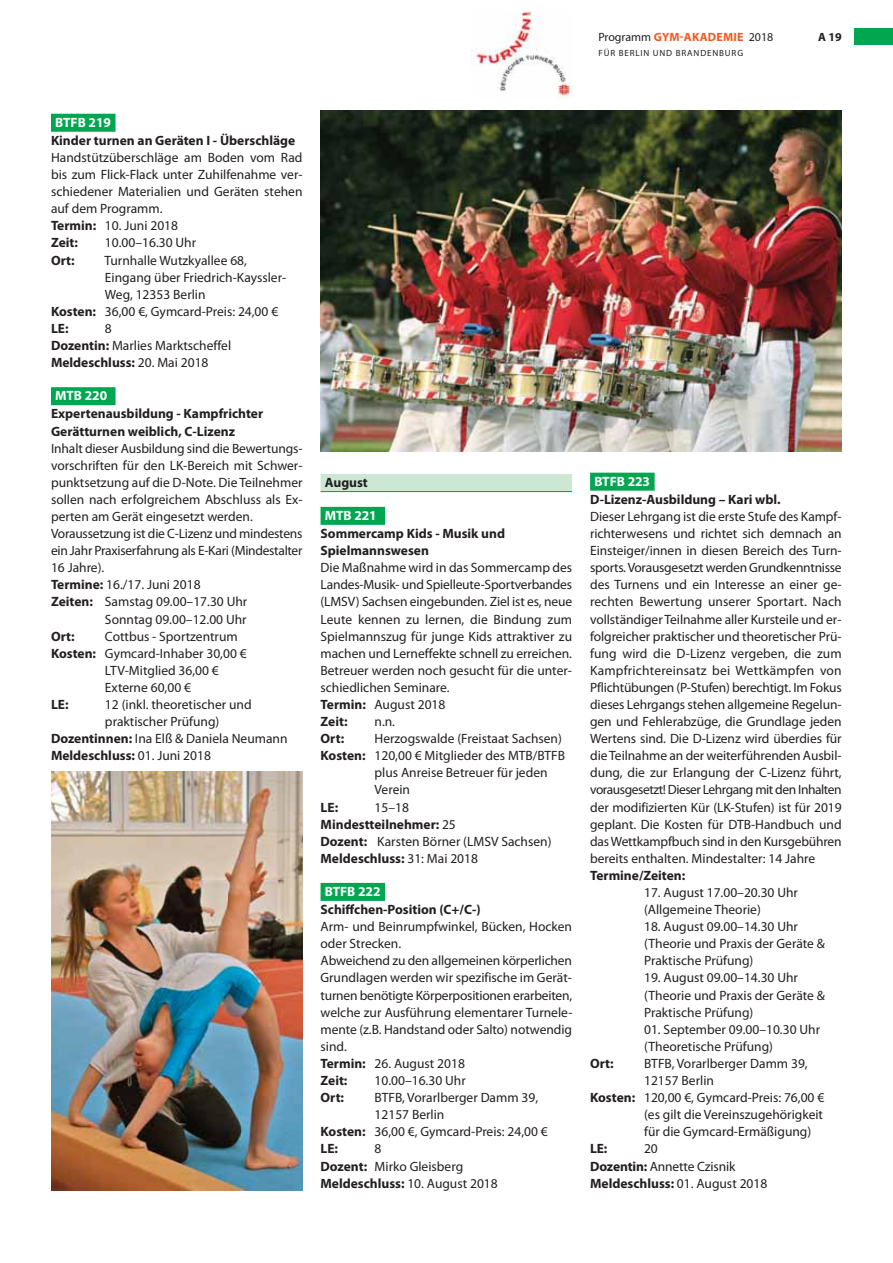
<style>
.page{position:relative;width:893px;height:1263px;background:#fff}
.page>*{position:absolute;margin:0;border:0;box-sizing:border-box;transform-origin:0 0}
.t1{font:13.5px/17.1px "Myriad Pro";color:#231f20}
.t2{font:700 13.5px/17.1px "Myriad Pro";color:#231f20}
.t3{font:13.5px "Myriad Pro";letter-spacing:-.02em;color:#231f20}
.t4{font:700 13.5px "Myriad Pro";color:#fff}
.t5{font:12px "Myriad Pro";color:#231f20}
.t6{font:700 12px "Myriad Pro";color:#231f20}
.t7{font:9px "Myriad Pro";letter-spacing:.095em;color:#231f20}
.s1{font-weight:700;color:#f15a22}
.s2{font-weight:700}
.s3{font-weight:400}
</style>
<div class="page">
<div style="left:51px;top:114px;width:65px;height:18px;background:#00a650"></div>
<div style="left:51px;top:387px;width:65px;height:18px;background:#00a650"></div>
<div style="left:321px;top:474px;width:251px;height:18px;background:#cce7d3"></div>
<hr style="left:321px;top:491px;width:251px;height:1px;background:#00a650">
<div style="left:321px;top:507px;width:64px;height:18px;background:#00a650"></div>
<div style="left:321px;top:883px;width:64px;height:18px;background:#00a650"></div>
<div style="left:590px;top:473px;width:65px;height:18px;background:#00a650"></div>
<img style="left:471px;top:10px;width:101px;height:89px">
<div style="left:854px;top:28px;width:39px;height:17px;background:#00a650"></div>
<img style="left:51px;top:772px;width:252px;height:418px">
<img style="left:321px;top:111px;width:521px;height:341px">
<p class="t5" style="left:598px;top:32px;width:177px">Programm <span class="s1">GYM-AKADEMIE</span> 2018</p>
<p class="t6" style="left:818px;top:32px;width:25px">A 19</p>
<p class="t7" style="left:598px;top:50px;width:146px">FÜR BERLIN UND BRANDENBURG</p>
<p class="t4" style="left:55px;top:117px;width:57px">BTFB 219</p>
<p class="t2" style="left:51px;top:133px;width:246px">Kinder turnen an Geräten I - Überschläge</p>
<p class="t1" style="left:51px;top:150px;width:253px">Handstützüberschläge am Boden vom Rad bis zum Flick-Flack unter Zuhilfenahme ver&shy;schiedener Materialien und Geräten stehen auf dem Programm.<br><span class="s2">Termin:</span> 10. Juni 2018<br><span class="s2">Zeit:</span></p>
<p class="t1" style="left:105px;top:235px;width:93px">10.00–16.30 Uhr</p>
<p class="t2" style="left:51px;top:252px;width:25px">Ort:</p>
<p class="t1" style="left:104px;top:252px;width:144px">Turnhalle Wutzkyallee 68,</p>
<p class="t1" style="left:105px;top:269px;width:183px">Eingang über Friedrich-Kayssler-</p>
<p class="t1" style="left:105px;top:287px;width:102px">Weg, 12353 Berlin</p>
<p class="t1" style="left:51px;top:304px;width:229px"><span class="s2">Kosten:</span> 36,00 €, Gymcard-Preis: 24,00 €</p>
<p class="t2" style="left:51px;top:321px;width:19px">LE:</p>
<p class="t1" style="left:51px;top:321px;width:182px;text-indent:54px">8<br><span class="s2">Dozentin:</span> Marlies Marktscheffel<br><span class="s2">Meldeschluss:</span> 20. Mai 2018</p>
<p class="t4" style="left:55px;top:391px;width:53px">MTB 220</p>
<p class="t2" style="left:51px;top:406px;width:214px">Expertenausbildung - Kampfrichter<br>Gerätturnen weiblich, C-Lizenz</p>
<p class="t1" style="left:51px;top:440px;width:253px">Inhalt dieser Ausbildung sind die Bewertungs-</p>
<p class="t1" style="left:51px;top:457px;width:253px">vorschriften für den LK-Bereich mit Schwer-</p>
<p class="t1" style="left:51px;top:475px;width:253px">punktsetzung auf die D-Note. Die Teilnehmer</p>
<p class="t1" style="left:51px;top:492px;width:253px">sollen nach erfolgreichem Abschluss als Ex-</p>
<p class="t1" style="left:51px;top:509px;width:203px">perten am Gerät eingesetzt werden.</p>
<p class="t3" style="left:51px;top:528px;width:253px">Voraussetzung ist die C-Lizenz und mindestens</p>
<p class="t3" style="left:51px;top:545px;width:253px">ein Jahr Praxiserfahrung als E-Kari (Mindestalter</p>
<p class="t1" style="left:51px;top:560px;width:55px">16 Jahre).</p>
<p class="t1" style="left:51px;top:577px;width:151px"><span class="s2">Termine:</span> 16./17. Juni 2018</p>
<p class="t1" style="left:51px;top:594px;width:198px"><span class="s2">Zeiten:</span> Samstag 09.00–17.30 Uhr</p>
<p class="t1" style="left:105px;top:611px;width:143px">Sonntag 09.00–12.00 Uhr</p>
<p class="t2" style="left:51px;top:628px;width:25px">Ort:</p>
<p class="t1" style="left:105px;top:628px;width:134px">Cottbus - Sportzentrum</p>
<p class="t1" style="left:51px;top:645px;width:197px"><span class="s2">Kosten:</span> Gymcard-Inhaber 30,00 €</p>
<p class="t1" style="left:105px;top:663px;width:115px">LTV-Mitglied 36,00 €</p>
<p class="t1" style="left:105px;top:680px;width:88px">Externe 60,00 €</p>
<p class="t2" style="left:51px;top:697px;width:19px">LE:</p>
<p class="t1" style="left:105px;top:697px;width:148px">12 (inkl. theoretischer und</p>
<p class="t1" style="left:105px;top:714px;width:116px">praktischer Prüfung)</p>
<p class="t1" style="left:51px;top:731px;width:238px"><span class="s2">Dozentinnen:</span> Ina Elß &amp; Daniela Neumann</p>
<p class="t2" style="left:51px;top:748px;width:161px">Meldeschluss: <span class="s3">01. Juni 2018</span></p>
<p class="t2" style="left:325px;top:475px;width:45px">August</p>
<p class="t4" style="left:325px;top:510px;width:53px">MTB 221</p>
<p class="t2" style="left:321px;top:526px;width:186px">Sommercamp Kids - Musik und<br>Spielmannswesen</p>
<p class="t1" style="left:321px;top:560px;width:253px">Die Maßnahme wird in das Sommercamp des Landes-Musik- und Spielleute-Sportverbandes (LMSV) Sachsen eingebunden. Ziel ist es, neue Leute kennen zu lernen, die Bindung zum Spielmannszug für junge Kids attraktiver zu machen und Lerneffekte schnell zu erreichen.<br>Betreuer werden noch gesucht für die unter&shy;schiedlichen Seminare.<br><span class="s2">Termin:</span> August 2018<br><span class="s2">Zeit:</span></p>
<p class="t1" style="left:374px;top:714px;width:22px">n.n.</p>
<p class="t2" style="left:321px;top:731px;width:25px">Ort:</p>
<p class="t1" style="left:374px;top:731px;width:189px">Herzogswalde (Freistaat Sachsen)</p>
<p class="t1" style="left:321px;top:748px;width:246px"><span class="s2">Kosten:</span> 120,00 € Mitglieder des MTB/BTFB</p>
<p class="t1" style="left:374px;top:765px;width:175px">plus Anreise Betreuer für jeden</p>
<p class="t1" style="left:374px;top:782px;width:37px">Verein</p>
<p class="t2" style="left:321px;top:799px;width:19px">LE:</p>
<p class="t1" style="left:321px;top:799px;width:232px;text-indent:54px">15–18<br><span class="s2">Mindestteilnehmer:</span> 25<br><span class="s2">Dozent:</span> Karsten Börner (LMSV Sachsen)<br><span class="s2">Meldeschluss:</span> 31: Mai 2018</p>
<p class="t4" style="left:325px;top:886px;width:57px">BTFB 222</p>
<p class="t2" style="left:321px;top:902px;width:162px">Schiffchen-Position (C+/C-)</p>
<p class="t1" style="left:320px;top:919px;width:253px">Arm- und Beinrumpfwinkel, Bücken, Hocken oder Strecken.<br>Abweichend zu den allgemeinen körperlichen<br>Grundlagen werden wir spezifische im Gerät&shy;turnen benötigte Körperpositionen erarbeiten, welche zur Ausführung elementarer Turnele&shy;mente (z.B. Handstand oder Salto) notwendig sind.<br><span class="s2">Termin:</span> 26. August 2018<br><span class="s2">Zeit:</span></p>
<p class="t1" style="left:374px;top:1073px;width:93px">10.00–16.30 Uhr</p>
<p class="t2" style="left:320px;top:1090px;width:25px">Ort:</p>
<p class="t1" style="left:374px;top:1090px;width:165px">BTFB, Vorarlberger Damm 39,</p>
<p class="t1" style="left:374px;top:1107px;width:71px">12157 Berlin</p>
<p class="t1" style="left:320px;top:1124px;width:229px"><span class="s2">Kosten:</span> 36,00 €, Gymcard-Preis: 24,00 €</p>
<p class="t2" style="left:320px;top:1141px;width:19px">LE:</p>
<p class="t1" style="left:320px;top:1141px;width:179px;text-indent:54px">8<br><span class="s2">Dozent:</span> Mirko Gleisberg<br><span class="s2">Meldeschluss:</span> 10. August 2018</p>
<p class="t4" style="left:594px;top:476px;width:57px">BTFB 223</p>
<p class="t2" style="left:590px;top:492px;width:192px">D-Lizenz-Ausbildung – Kari wbl.</p>
<p class="t1" style="left:590px;top:509px;width:253px;text-align:justify">Dieser Lehrgang ist die erste Stufe des Kampf&shy;richterwesens und richtet sich demnach an Einsteiger/innen in diesen Bereich des Turn&shy;sports. Vorausgesetzt werden Grundkenntnisse des Turnens und ein Interesse an einer ge&shy;rechten Bewertung unserer Sportart. Nach vollständiger Teilnahme aller Kursteile und er&shy;folgreicher praktischer und theoretischer Prü&shy;fung wird die D-Lizenz vergeben, die zum Kampfrichtereinsatz bei Wettkämpfen von Pflichtübungen (P-Stufen) berechtigt. Im Fokus dieses Lehrgangs stehen allgemeine Regelun&shy;gen und Fehlerabzüge, die Grundlage jeden Wertens sind. Die D-Lizenz wird überdies für die Teilnahme an der weiterführenden Ausbil&shy;dung, die zur Erlangung der C-Lizenz führt, vorausgesetzt! Dieser Lehrgang mit den Inhalten der modifizierten Kür (LK-Stufen) ist für 2019 geplant. Die Kosten für DTB-Handbuch und das Wettkampfbuch sind in den Kursgebühren bereits enthalten. Mindestalter: 14 Jahre</p>
<p class="t2" style="left:590px;top:868px;width:97px">Termine/Zeiten:</p>
<p class="t1" style="left:644px;top:885px;width:155px">17. August 17.00–20.30 Uhr (Allgemeine Theorie)</p>
<p class="t1" style="left:644px;top:919px;width:182px">18. August 09.00–14.30 Uhr (Theorie und Praxis der Geräte &amp;<br>Praktische Prüfung)</p>
<p class="t1" style="left:644px;top:970px;width:182px">19. August 09.00–14.30 Uhr (Theorie und Praxis der Geräte &amp;<br>Praktische Prüfung)</p>
<p class="t1" style="left:644px;top:1022px;width:177px">01. September 09.00–10.30 Uhr (Theoretische Prüfung)</p>
<p class="t2" style="left:590px;top:1056px;width:25px">Ort:</p>
<p class="t1" style="left:644px;top:1056px;width:165px">BTFB, Vorarlberger Damm 39,</p>
<p class="t1" style="left:644px;top:1073px;width:71px">12157 Berlin</p>
<p class="t1" style="left:590px;top:1090px;width:236px"><span class="s2">Kosten:</span> 120,00 €, Gymcard-Preis: 76,00 €</p>
<p class="t1" style="left:644px;top:1107px;width:180px">(es gilt die Vereinszugehörigkeit</p>
<p class="t1" style="left:644px;top:1124px;width:169px">für die Gymcard-Ermäßigung)</p>
<p class="t2" style="left:590px;top:1141px;width:19px">LE:</p>
<p class="t1" style="left:590px;top:1141px;width:179px;text-indent:54px">20<br><span class="s2">Dozentin:</span> Annette Czisnik<br><span class="s2">Meldeschluss:</span> 01. August 2018</p>
</div>
